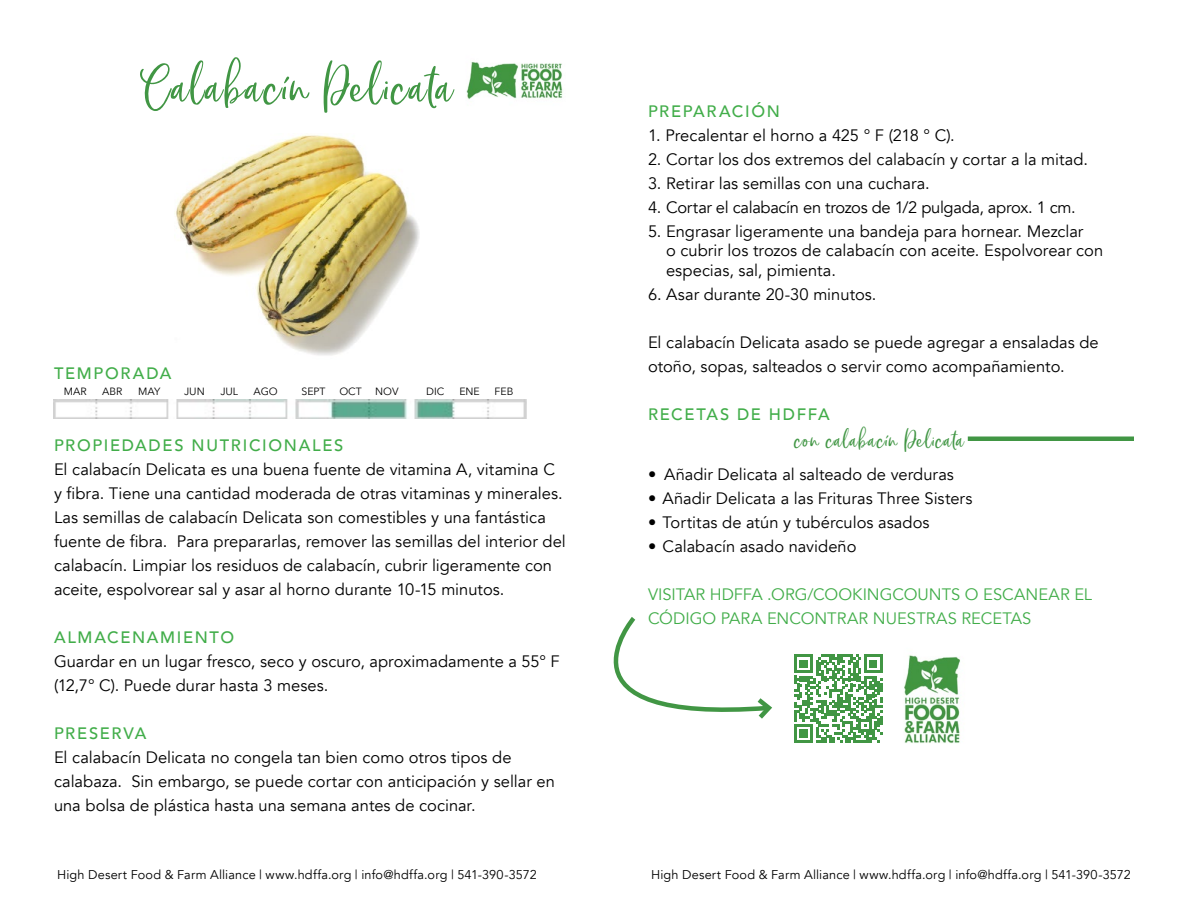
<style>
.page{position:relative;width:1188px;height:918px;background:#fff}
.page>*{position:absolute;margin:0;border:0;box-sizing:border-box;transform-origin:0 0}
.t1{font:72px "Chinup Buttercup";letter-spacing:.03em;color:#419644}
.t2{font:33px "Chinup Buttercup";letter-spacing:.03em;color:#419644}
.t3{font:16.5px/24px "Avenir";color:#000}
.t4{font:500 16.5px "Avenir";letter-spacing:.1em;color:#41ad49}
.t5{font:16.5px/24px "Avenir";color:#41ad49}
.t6{font:16.5px "Avenir";letter-spacing:-.02em;color:#000}
.t7{font:12.75px "Avenir";letter-spacing:.015em;color:#000}
.t8{font:10.5px "Avenir Next";color:#000}
.s1{font-weight:500}
</style>
<div class="page">
<img style="left:54px;top:400px;width:472px;height:19px">
<img style="left:175px;top:135px;width:245px;height:221px">
<div style="left:968px;top:436px;width:166px;height:5px;background:#419644"></div>
<svg style="left:794px;top:655px;width:88px;height:88px"></svg>
<img style="left:904px;top:655px;width:56px;height:89px">
<img style="left:466px;top:61px;width:97px;height:39px">
<svg style="left:613px;top:617px;width:159px;height:102px"></svg>
<h1 class="t1" style="left:143px;top:47px;width:310px">Calabacín Delicata</h1>
<p class="t4" style="left:54px;top:359px;width:119px">TEMPORADA</p>
<p class="t8" style="left:64px;top:383px;width:24px">MAR</p>
<p class="t8" style="left:102px;top:383px;width:22px">ABR</p>
<p class="t8" style="left:138px;top:383px;width:24px">MAY</p>
<p class="t8" style="left:184px;top:383px;width:22px">JUN</p>
<p class="t8" style="left:220px;top:383px;width:19px">JUL</p>
<p class="t8" style="left:254px;top:383px;width:26px">AGO</p>
<p class="t8" style="left:301px;top:383px;width:26px">SEPT</p>
<p class="t8" style="left:339px;top:383px;width:24px">OCT</p>
<p class="t8" style="left:375px;top:383px;width:25px">NOV</p>
<p class="t8" style="left:426px;top:383px;width:20px">DIC</p>
<p class="t8" style="left:459px;top:383px;width:22px">ENE</p>
<p class="t8" style="left:495px;top:383px;width:20px">FEB</p>
<p class="t4" style="left:54px;top:431px;width:291px">PROPIEDADES NUTRICIONALES</p>
<p class="t3" style="left:54px;top:458px;width:513px">El calabacín Delicata es una buena fuente de vitamina A, vitamina C y fibra. Tiene una cantidad moderada de otras vitaminas y minerales.<br>Las semillas de calabacín Delicata son comestibles y una fantástica fuente de fibra. Para prepararlas, remover las semillas del interior del calabacín. Limpiar los residuos de calabacín, cubrir ligeramente con aceite, espolvorear sal y asar al horno durante 10-15 minutos.</p>
<p class="t4" style="left:54px;top:623px;width:182px">ALMACENAMIENTO</p>
<p class="t3" style="left:54px;top:650px;width:507px">Guardar en un lugar fresco, seco y oscuro, aproximadamente a 55° F (12,7° C). Puede durar hasta 3 meses.</p>
<p class="t4" style="left:54px;top:719px;width:94px">PRESERVA</p>
<p class="t3" style="left:54px;top:746px;width:502px">El calabacín Delicata no congela tan bien como otros tipos de calabaza. Sin embargo, se puede cortar con anticipación y sellar en una bolsa de plástica hasta una semana antes de cocinar.</p>
<p class="t7" style="left:57px;top:867px;width:481px">High Desert Food &amp; Farm Alliance | www.hdffa.org | info@hdffa.org | 541-390-3572</p>
<p class="t4" style="left:648px;top:97px;width:133px">PREPARACIÓN</p>
<p class="t3" style="left:648px;top:123px;width:308px">1. Precalentar el horno a 425 ° F (218 ° C).</p>
<p class="t3" style="left:648px;top:147px;width:442px">2. Cortar los dos extremos del calabacín y cortar a la mitad.</p>
<p class="t3" style="left:648px;top:171px;width:283px">3. Retirar las semillas con una cuchara.</p>
<p class="t6" style="left:648px;top:197px;width:429px">4. Cortar el calabacín en trozos de 1/2 pulgada, aprox. 1 cm.</p>
<p class="t3" style="left:666px;top:222px;width:439px;line-height:19.5px;text-indent:-18px">5. Engrasar ligeramente una bandeja para hornear. Mezclar<br>o cubrir los trozos de calabacín con aceite. Espolvorear con especias, sal, pimienta.</p>
<p class="t3" style="left:648px;top:282px;width:230px">6. Asar durante 20-30 minutos.</p>
<p class="t3" style="left:648px;top:330px;width:452px">El calabacín Delicata asado se puede agregar a ensaladas de otoño, sopas, salteados o servir como acompañamiento.</p>
<p class="t4" style="left:648px;top:400px;width:183px">RECETAS DE HDFFA</p>
<h2 class="t2" style="left:794px;top:422px;width:171px">con calabacín Delicata</h2>
<p class="t3" style="left:648px;top:463px;width:307px"><span class="s1">•</span> Añadir Delicata al salteado de verduras</p>
<p class="t3" style="left:648px;top:487px;width:326px">• Añadir Delicata a las Frituras Three Sisters</p>
<p class="t3" style="left:648px;top:511px;width:283px">• Tortitas de atún y tubérculos asados</p>
<p class="t3" style="left:648px;top:535px;width:210px">• Calabacín asado navideño</p>
<p class="t5" style="left:648px;top:583px;width:446px">VISITAR HDFFA .ORG/COOKINGCOUNTS O ESCANEAR EL<br>CÓDIGO PARA ENCONTRAR NUESTRAS RECETAS</p>
<p class="t7" style="left:651px;top:867px;width:481px">High Desert Food &amp; Farm Alliance | www.hdffa.org | info@hdffa.org | 541-390-3572</p>
</div>
